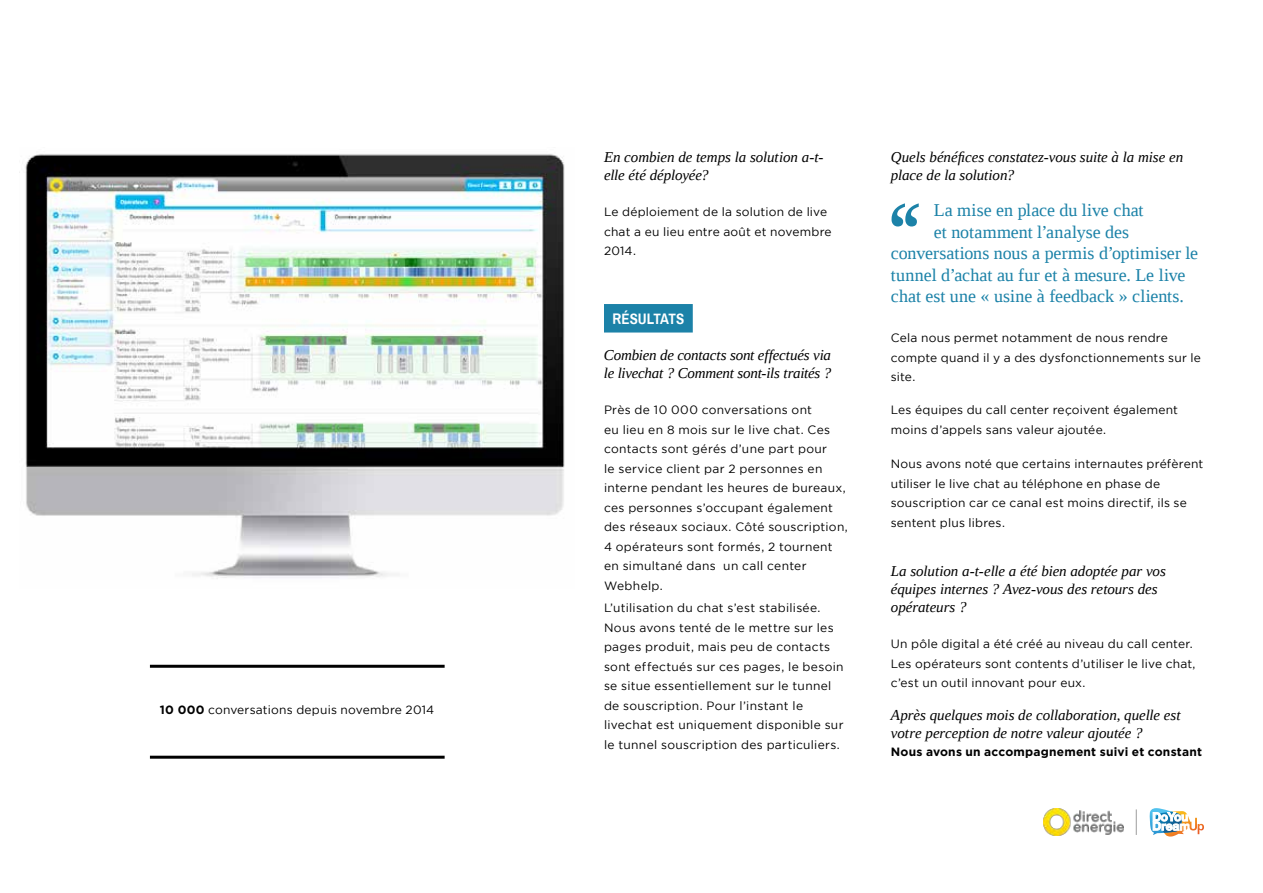
<style>
.page{position:relative;width:1263px;height:893px;background:#fff}
.page>*{position:absolute;margin:0;border:0;box-sizing:border-box;transform-origin:0 0}
.t1{font:90px "Liberation Serif";color:#1c82a8}
.t2{font:18px "Liberation Serif";color:#1c82a8}
.t3{font:italic 15px/18px "Liberation Serif";letter-spacing:-.005em;color:#000}
.t4{font:700 15px "Archivo Narrow";color:#fff}
.t5{font:12px/19.5px "Gotham";letter-spacing:.02em;color:#000}
.t6{font:700 12px "Gotham";letter-spacing:.02em;color:#000}
.s1{font-weight:700}
</style>
<div class="page">
<div style="left:604px;top:304px;width:89px;height:29px;background:#1c82a8"></div>
<svg style="left:1149px;top:808px;width:55px;height:28px"></svg>
<svg style="left:1136px;top:809px;width:1px;height:26px"></svg>
<img style="left:25px;top:154px;width:540px;height:425px">
<hr style="left:150px;top:665px;width:295px;height:3px;background:#000">
<hr style="left:150px;top:756px;width:295px;height:3px;background:#000">
<img style="left:1044px;top:809px;width:79px;height:26px">
<p class="t5" style="left:160px;top:700px;width:276px"><span class="s1">10 000</span> conversations depuis novembre 2014</p>
<p class="t3" style="left:604px;top:148px;width:221px">En combien de temps la solution a-t&shy;elle été déployée?</p>
<p class="t5" style="left:604px;top:202px;width:229px">Le déploiement de la solution de live chat a eu lieu entre août et novembre<br>2014.</p>
<p class="t4" style="left:612px;top:310px;width:73px">RÉSULTATS</p>
<p class="t3" style="left:604px;top:346px;width:229px">Combien de contacts sont effectués via le livechat ? Comment sont-ils traités ?</p>
<p class="t5" style="left:604px;top:400px;width:245px">Près de 10 000 conversations ont<br>eu lieu en 8 mois sur le live chat. Ces contacts sont gérés d’une part pour<br>le service client par 2 personnes en interne pendant les heures de bureaux, ces personnes s’occupant également des réseaux sociaux. Côté souscription, 4 opérateurs sont formés, 2 tournent en simultané dans un call center Webhelp.</p>
<p class="t5" style="left:604px;top:598px;width:241px">L’utilisation du chat s’est stabilisée.<br>Nous avons tenté de le mettre sur les pages produit, mais peu de contacts sont effectués sur ces pages, le besoin se situe essentiellement sur le tunnel de souscription. Pour l’instant le livechat est uniquement disponible sur le tunnel souscription des particuliers.</p>
<p class="t3" style="left:891px;top:148px;width:294px">Quels bénéfices constatez-vous suite à la mise en place de la solution?</p>
<h2 class="t2" style="left:934px;top:198px;width:211px">La mise en place du live chat</h2>
<h2 class="t2" style="left:934px;top:220px;width:197px">et notamment l’analyse des</h2>
<h2 class="t2" style="left:891px;top:242px;width:309px">conversations nous a permis d’optimiser le</h2>
<h2 class="t2" style="left:891px;top:263px;width:296px">tunnel d’achat au fur et à mesure. Le live</h2>
<h2 class="t2" style="left:891px;top:285px;width:295px">chat est une « usine à feedback » clients.</h2>
<p class="t5" style="left:891px;top:328px;width:312px">Cela nous permet notamment de nous rendre compte quand il y a des dysfonctionnements sur le site.</p>
<p class="t5" style="left:891px;top:400px;width:289px">Les équipes du call center reçoivent également moins d’appels sans valeur ajoutée.</p>
<p class="t5" style="left:891px;top:454px;width:314px">Nous avons noté que certains internautes préfèrent utiliser le live chat au téléphone en phase de souscription car ce canal est moins directif, ils se sentent plus libres.</p>
<p class="t3" style="left:891px;top:562px;width:277px">La solution a-t-elle a été bien adoptée par vos équipes internes ? Avez-vous des retours des opérateurs ?</p>
<p class="t5" style="left:891px;top:634px;width:306px">Un pôle digital a été créé au niveau du call center.<br>Les opérateurs sont contents d’utiliser le live chat, c’est un outil innovant pour eux.</p>
<p class="t3" style="left:891px;top:706px;width:291px">Après quelques mois de collaboration, quelle est votre perception de notre valeur ajoutée ?</p>
<p class="t6" style="left:891px;top:744px;width:313px">Nous avons un accompagnement suivi et constant</p>
<h1 class="t1" style="left:883px;top:175px;width:45px">‘‘</h1>
</div>
